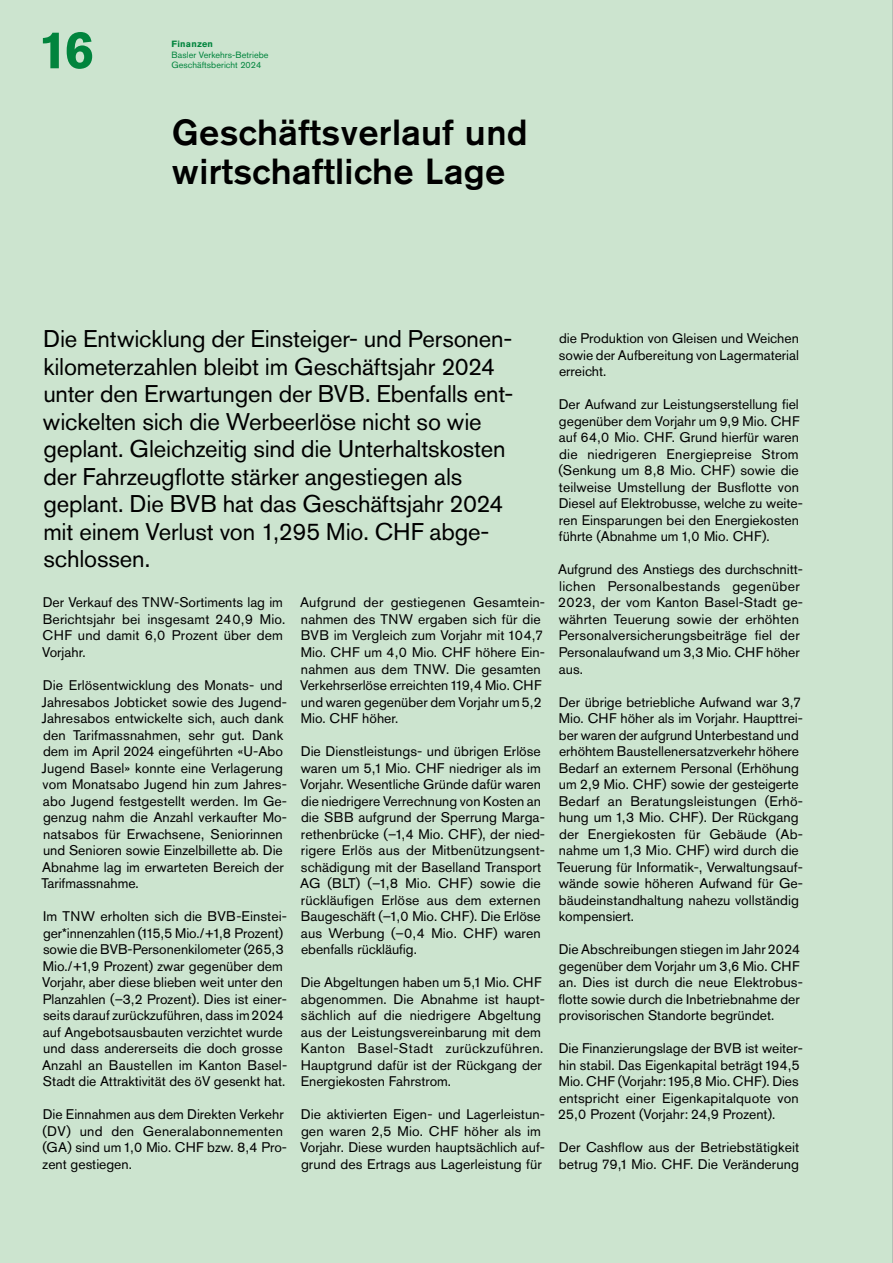
<style>
.page{position:relative;width:893px;height:1263px;background:#fff}
.page>*{position:absolute;margin:0;border:0;box-sizing:border-box;transform-origin:0 0}
.t1{font:700 52.5px "Akzidenz Grotesk Pro";color:#01843d}
.t2{font:500 36px/39px "Akzidenz Grotesk Pro";letter-spacing:.01em;color:#000}
.t3{font:24px/27.5px "Akzidenz Grotesk Pro";letter-spacing:-.005em;color:#000}
.t4{font:13.8px/16.5px "Akzidenz Grotesk Pro";color:#000}
.t5{font:9px/10.5px "Akzidenz Grotesk Pro";letter-spacing:.005em;color:#01843d}
.t6{font:700 9px "Akzidenz Grotesk Pro";letter-spacing:.025em;color:#01843d}
</style>
<div class="page">
<div style="left:0;top:0;width:892px;height:1263px;background:#cce4cf"></div>
<hr style="left:892px;top:0;width:1px;height:1263px;background:#9d9d9c">
<h1 class="t1" style="left:38px;top:16px;width:57px">16</h1>
<p class="t6" style="left:171px;top:38px;width:43px">Finanzen</p>
<p class="t5" style="left:171px;top:49px;width:99px">Basler Verkehrs-Betriebe<br>Geschäftsbericht 2024</p>
<h2 class="t2" style="left:172px;top:113px;width:358px">Geschäftsverlauf und wirtschaftliche Lage</h2>
<p class="t3" style="left:43px;top:325px;width:472px">Die Entwicklung der Einsteiger- und Personen&shy;kilometerzahlen bleibt im Geschäftsjahr 2024 unter den Erwartungen der BVB. Ebenfalls ent&shy;wickelten sich die Werbeerlöse nicht so wie geplant. Gleichzeitig sind die Unterhaltskosten der Fahrzeugflotte stärker angestiegen als geplant. Die BVB hat das Geschäftsjahr 2024 mit einem Verlust von 1,295 Mio. CHF abge&shy;schlossen.</p>
<p class="t4" style="left:42px;top:594px;width:245px">Der Verkauf des TNW-Sortiments lag im<br>Berichtsjahr bei insgesamt 240,9 Mio.<br>CHF und damit 6,0 Prozent über dem<br>Vorjahr.</p>
<p class="t4" style="left:41px;top:677px;width:247px">Die Erlösentwicklung des Monats- und Jahresabos Jobticket sowie des Jugend-Jahresabos entwickelte sich, auch dank den Tarifmassnahmen, sehr gut. Dank dem im April 2024 eingeführten «U-Abo Jugend Basel» konnte eine Verlagerung vom Monatsabo Jugend hin zum Jahres&shy;abo Jugend festgestellt werden. Im Ge&shy;genzug nahm die Anzahl verkaufter Mo&shy;natsabos für Erwachsene, Seniorinnen und Senioren sowie Einzelbillette ab. Die Abnahme lag im erwarteten Bereich der Tarifmassnahme.</p>
<p class="t4" style="left:42px;top:908px;width:247px">Im TNW erholten sich die BVB-Einstei&shy;ger*innenzahlen (115,5 Mio./+1,8 Prozent) sowie die BVB-Personenkilometer (265,3<br>Mio./+1,9 Prozent) zwar gegenüber dem Vorjahr, aber diese blieben weit unter den Planzahlen (–3,2 Prozent). Dies ist einer&shy;seits darauf zurückzuführen, dass im 2024 auf Angebotsausbauten verzichtet wurde und dass andererseits die doch grosse Anzahl an Baustellen im Kanton Basel-Stadt die Attraktivität des öV gesenkt hat.</p>
<p class="t4" style="left:43px;top:1106px;width:246px">Die Einnahmen aus dem Direkten Verkehr (DV) und den Generalabonnementen (GA) sind um 1,0 Mio. CHF bzw. 8,4 Pro&shy;zent gestiegen.</p>
<p class="t4" style="left:300px;top:594px;width:246px">Aufgrund der gestiegenen Gesamtein&shy;nahmen des TNW ergaben sich für die BVB im Vergleich zum Vorjahr mit 104,7<br>Mio. CHF um 4,0 Mio. CHF höhere Ein&shy;nahmen aus dem TNW. Die gesamten Verkehrserlöse erreichten 119,4 Mio. CHF und waren gegenüber dem Vorjahr um 5,2<br>Mio. CHF höher.</p>
<p class="t4" style="left:300px;top:743px;width:246px">Die Dienstleistungs- und übrigen Erlöse waren um 5,1 Mio. CHF niedriger als im Vorjahr. Wesentliche Gründe dafür waren die niedrigere Verrechnung von Kosten an die SBB aufgrund der Sperrung Marga&shy;rethenbrücke (–1,4 Mio. CHF), der nied&shy;rigere Erlös aus der Mitbenützungsent&shy;schädigung mit der Baselland Transport AG (BLT) (–1,8 Mio. CHF) sowie die rückläufigen Erlöse aus dem externen Baugeschäft (–1,0 Mio. CHF). Die Erlöse aus Werbung (–0,4 Mio. CHF) waren ebenfalls rückläufig.</p>
<p class="t4" style="left:301px;top:974px;width:246px">Die Abgeltungen haben um 5,1 Mio. CHF abgenommen. Die Abnahme ist haupt&shy;sächlich auf die niedrigere Abgeltung aus der Leistungsvereinbarung mit dem Kanton Basel-Stadt zurückzuführen.<br>Hauptgrund dafür ist der Rückgang der Energiekosten Fahrstrom.</p>
<p class="t4" style="left:300px;top:1106px;width:246px">Die aktivierten Eigen- und Lagerleistun&shy;gen waren 2,5 Mio. CHF höher als im Vorjahr. Diese wurden hauptsächlich auf&shy;grund des Ertrags aus Lagerleistung für</p>
<p class="t4" style="left:559px;top:330px;width:241px;text-align:justify">die Produktion von Gleisen und Weichen sowie der Aufbereitung von Lagermaterial erreicht.</p>
<p class="t4" style="left:558px;top:396px;width:246px">Der Aufwand zur Leistungserstellung fiel gegenüber dem Vorjahr um 9,9 Mio. CHF auf 64,0 Mio. CHF. Grund hierfür waren die niedrigeren Energiepreise Strom (Senkung um 8,8 Mio. CHF) sowie die teilweise Umstellung der Busflotte von Diesel auf Elektrobusse, welche zu weite&shy;ren Einsparungen bei den Energiekosten führte (Abnahme um 1,0 Mio. CHF).</p>
<p class="t4" style="left:558px;top:561px;width:246px">Aufgrund des Anstiegs des durchschnitt&shy;lichen Personalbestands gegenüber 2023, der vom Kanton Basel-Stadt ge&shy;währten Teuerung sowie der erhöhten Personalversicherungsbeiträge fiel der Personalaufwand um 3,3 Mio. CHF höher aus.</p>
<p class="t4" style="left:557px;top:693px;width:247px">Der übrige betriebliche Aufwand war 3,7<br>Mio. CHF höher als im Vorjahr. Haupttrei&shy;ber waren der aufgrund Unterbestand und erhöhtem Baustellenersatzverkehr höhere Bedarf an externem Personal (Erhöhung um 2,9 Mio. CHF) sowie der gesteigerte Bedarf an Beratungsleistungen (Erhö&shy;hung um 1,3 Mio. CHF). Der Rückgang der Energiekosten für Gebäude (Ab&shy;nahme um 1,3 Mio. CHF) wird durch die Teuerung für Informatik-, Verwaltungsauf&shy;wände sowie höheren Aufwand für Ge&shy;bäudeinstandhaltung nahezu vollständig kompensiert.</p>
<p class="t4" style="left:559px;top:941px;width:246px">Die Abschreibungen stiegen im Jahr 2024 gegenüber dem Vorjahr um 3,6 Mio. CHF an. Dies ist durch die neue Elektrobus&shy;flotte sowie durch die Inbetriebnahme der provisorischen Standorte begründet.</p>
<p class="t4" style="left:559px;top:1040px;width:246px">Die Finanzierungslage der BVB ist weiter&shy;hin stabil. Das Eigenkapital beträgt 194,5<br>Mio. CHF (Vorjahr: 195,8 Mio. CHF). Dies entspricht einer Eigenkapitalquote von 25,0 Prozent (Vorjahr: 24,9 Prozent).</p>
<p class="t4" style="left:559px;top:1139px;width:242px">Der Cashflow aus der Betriebstätigkeit betrug 79,1 Mio. CHF. Die Veränderung</p>
</div>
